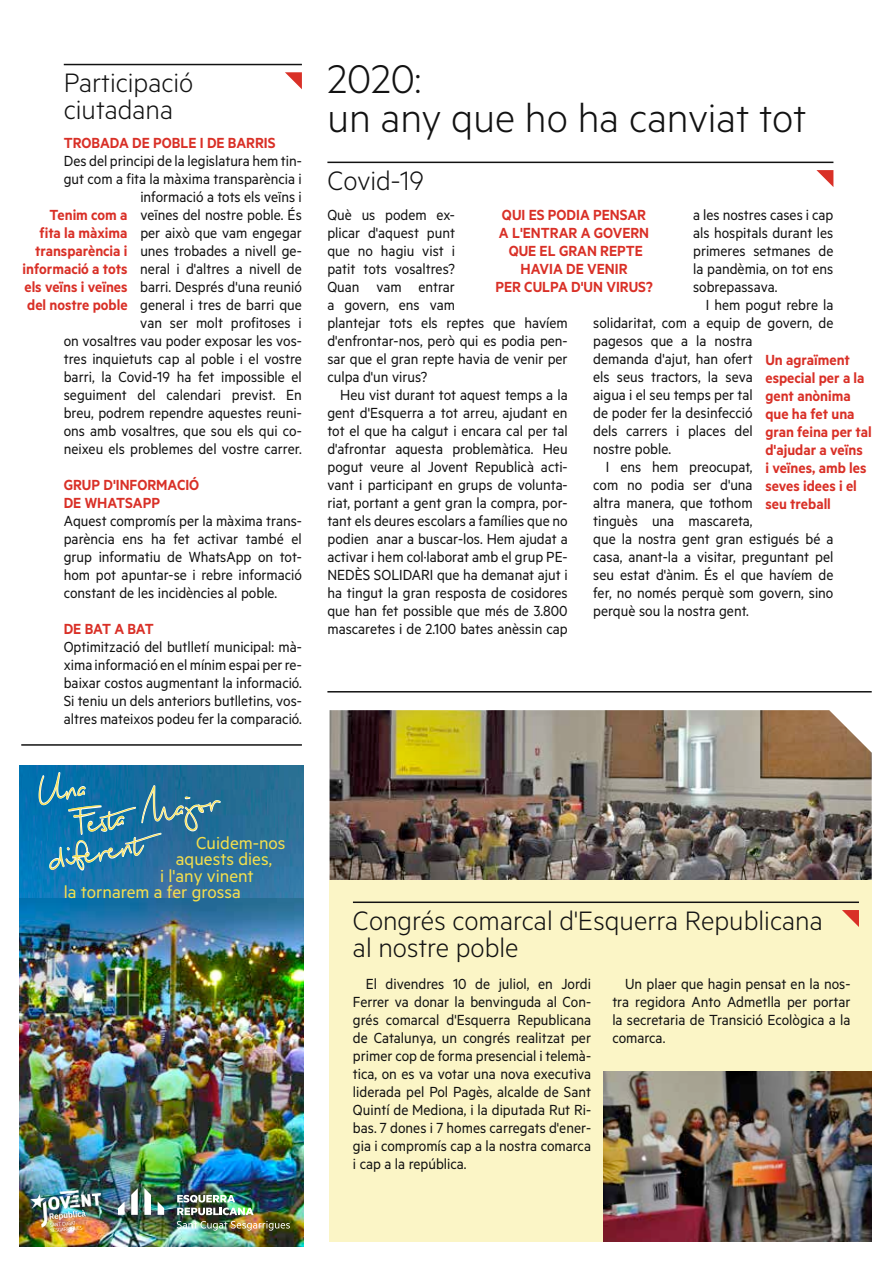
<style>
.page{position:relative;width:893px;height:1263px;background:#fff}
.page>*{position:absolute;margin:0;border:0;box-sizing:border-box;transform-origin:0 0}
.t1{font:48px/36px "Biloxi Script";color:#f4df4d;scale:.7 1}
.t2{font:300 45px/39px "Metric";color:#121212}
.t3{font:300 30px/27px "Metric";color:#121212}
.t4{font:19.5px "Metric";color:#f4df4d}
.t5{font:16.5px/18px "Metric";color:#121212;text-align:justify;scale:.95 1}
.t6{font:600 16.5px/18px "Metric";color:#d93027;scale:.95 1}
</style>
<div class="page">
<img style="left:20px;top:897px;width:283px;height:349px">
<img style="left:20px;top:765px;width:283px;height:132px">
<img style="left:330px;top:710px;width:542px;height:170px">
<div style="left:330px;top:880px;width:542px;height:362px;background:#fbf5c6"></div>
<img style="left:177px;top:1195px;width:77px;height:20px">
<svg style="left:118px;top:1188px;width:46px;height:27px"></svg>
<svg style="left:177px;top:1221px;width:113px;height:9px"></svg>
<img style="left:30px;top:1188px;width:72px;height:45px">
<svg style="left:38px;top:765px;width:183px;height:112px;background:#2c7cab"></svg>
<hr style="left:327px;top:162px;width:506px;height:1px;background:#121212">
<hr style="left:21px;top:744px;width:281px;height:2px;background:#121212">
<hr style="left:327px;top:691px;width:545px;height:1px;background:#121212">
<svg style="left:816px;top:170px;width:17px;height:17px"></svg>
<hr style="left:64px;top:64px;width:238px;height:1px;background:#121212">
<hr style="left:353px;top:901px;width:506px;height:2px;background:#121212">
<svg style="left:285px;top:72px;width:17px;height:17px"></svg>
<svg style="left:842px;top:910px;width:17px;height:17px"></svg>
<img style="left:604px;top:1071px;width:268px;height:171px">
<h3 class="t3" style="left:64px;top:68px;width:131px">Participació ciutadana</h3>
<p class="t6" style="left:64px;top:133px;width:224px">TROBADA DE POBLE I DE BARRIS</p>
<p class="t5" style="left:64px;top:151px;width:252px;text-align:right">Des del principi de la legislatura hem tin&shy;gut com a fita la màxima transparència i informació a tots els veïns i<br>veïnes del nostre poble. És<br>per això que vam engegar<br>unes trobades a nivell ge-<br>neral i d'altres a nivell de<br>barri. Després d'una reunió<br>general i tres de barri que<br>van ser molt profitoses i<br>on vosaltres vau poder exposar les vos&shy;tres inquietuts cap al poble i el vostre barri, la Covid-19 ha fet impossible el seguiment del calendari previst. En breu, podrem rependre aquestes reuni&shy;ons amb vosaltres, que sou els qui co&shy;neixeu els problemes del vostre carrer.</p>
<p class="t6" style="left:64px;top:475px;width:144px">GRUP D'INFORMACIÓ<br>DE WHATSAPP</p>
<p class="t5" style="left:64px;top:511px;width:252px">Aquest compromís per la màxima trans&shy;parència ens ha fet activar també el grup informatiu de WhatsApp on tot&shy;hom pot apuntar-se i rebre informació constant de les incidències al poble.</p>
<p class="t6" style="left:64px;top:619px;width:96px">DE BAT A BAT</p>
<p class="t5" style="left:64px;top:637px;width:252px">Optimització del butlletí municipal: mà&shy;xima informació en el mínim espai per re&shy;baixar costos augmentant la informació.<br>Si teniu un dels anteriors butlletins, vos&shy;altres mateixos podeu fer la comparació.</p>
<p class="t6" style="left:23px;top:206px;width:112px;text-align:right">Tenim com a<br>fita la màxima transparència i informació a tots els veïns i veïnes del nostre poble</p>
<h1 class="t1" style="left:67px;top:773px;width:205px;text-indent:-34px;rotate:-10deg">Una<br>Festa Major</h1>
<h1 class="t1" style="left:46px;top:844px;width:135px;rotate:-10deg">diferent</h1>
<p class="t4" style="left:196px;top:831px;width:91px">Cuidem-nos</p>
<p class="t4" style="left:176px;top:848px;width:98px">aquests dies,</p>
<p class="t4" style="left:160px;top:864px;width:95px">i l'any vinent</p>
<p class="t4" style="left:64px;top:881px;width:179px">la tornarem a fer grossa</p>
<h2 class="t2" style="left:327px;top:58px;width:480px">2020:<br>un any que ho ha canviat tot</h2>
<h3 class="t3" style="left:327px;top:165px;width:98px">Covid-19</h3>
<p class="t5" style="left:327px;top:205px;width:254px;text-align:left">Què us podem ex-<br>plicar d'aquest punt<br>que no hagiu vist i<br>patit tots vosaltres?<br>Quan vam entrar<br>a govern, ens vam<br>plantejar tots els reptes que havíem d'enfrontar-nos, però qui es podia pen&shy;sar que el gran repte havia de venir per culpa d'un virus?</p>
<p class="t5" style="left:327px;top:385px;width:254px;text-indent:13px">Heu vist durant tot aquest temps a la gent d'Esquerra a tot arreu, ajudant en tot el que ha calgut i encara cal per tal d'afrontar aquesta problemàtica. Heu pogut veure al Jovent Republicà acti&shy;vant i participant en grups de volunta&shy;riat, portant a gent gran la compra, por&shy;tant els deures escolars a famílies que no podien anar a buscar-los. Hem ajudat a activar i hem col·laborat amb el grup PE-NEDÈS SOLIDARI que ha demanat ajut i ha tingut la gran resposta de cosidores que han fet possible que més de 3.800 mascaretes i de 2.100 bates anèssin cap</p>
<p class="t5" style="left:693px;top:205px;width:149px">a les nostres cases i cap als hospitals durant les primeres setmanes de la pandèmia, on tot ens sobrepassava.</p>
<p class="t5" style="left:706px;top:295px;width:136px">I hem pogut rebre la</p>
<p class="t5" style="left:593px;top:313px;width:254px">solidaritat, com a equip de govern, de</p>
<p class="t5" style="left:593px;top:331px;width:169px">pagesos que a la nostra</p>
<p class="t5" style="left:593px;top:349px;width:169px">demanda d'ajut, han ofert</p>
<p class="t5" style="left:593px;top:367px;width:169px">els seus tractors, la seva</p>
<p class="t5" style="left:593px;top:385px;width:169px">aigua i el seu temps per tal</p>
<p class="t5" style="left:593px;top:403px;width:169px">de poder fer la desinfecció</p>
<p class="t5" style="left:593px;top:421px;width:169px">dels carrers i places del</p>
<p class="t5" style="left:593px;top:439px;width:83px">nostre poble.</p>
<p class="t5" style="left:606px;top:457px;width:156px">I ens hem preocupat,</p>
<p class="t5" style="left:593px;top:475px;width:169px">com no podia ser d'una</p>
<p class="t5" style="left:593px;top:493px;width:169px">altra manera, que tothom</p>
<p class="t5" style="left:593px;top:511px;width:169px">tinguès una mascareta,</p>
<p class="t5" style="left:593px;top:529px;width:254px">que la nostra gent gran estigués bé a</p>
<p class="t5" style="left:593px;top:547px;width:254px">casa, anant-la a visitar, preguntant pel</p>
<p class="t5" style="left:593px;top:565px;width:254px">seu estat d'ànim. És el que havíem de</p>
<p class="t5" style="left:593px;top:583px;width:254px">fer, no només perquè som govern, sino</p>
<p class="t5" style="left:593px;top:601px;width:165px">perquè sou la nostra gent.</p>
<p class="t6" style="left:495px;top:206px;width:167px;text-align:center">QUI ES PODIA PENSAR<br>A L'ENTRAR A GOVERN<br>QUE EL GRAN REPTE<br>HAVIA DE VENIR<br>PER CULPA D'UN VIRUS?</p>
<p class="t6" style="left:765px;top:350px;width:113px">Un agraïment especial per a la gent anònima que ha fet una gran feina per tal d'ajudar a veïns<br>i veïnes, amb les seves idees i el seu treball</p>
<h3 class="t3" style="left:353px;top:905px;width:471px">Congrés comarcal d'Esquerra Republicana al nostre poble</h3>
<p class="t5" style="left:353px;top:974px;width:252px;text-indent:13px">El divendres 10 de juliol, en Jordi Ferrer va donar la benvinguda al Con&shy;grés comarcal d'Esquerra Republicana de Catalunya, un congrés realitzat per primer cop de forma presencial i telemà&shy;tica, on es va votar una nova executiva liderada pel Pol Pagès, alcalde de Sant Quintí de Mediona, i la diputada Rut Ri&shy;bas. 7 dones i 7 homes carregats d'ener&shy;gia i compromís cap a la nostra comarca i cap a la república.</p>
<p class="t5" style="left:612px;top:974px;width:252px;text-indent:13px">Un plaer que hagin pensat en la nos&shy;tra regidora Anto Admetlla per portar la secretaria de Transició Ecològica a la comarca.</p>
</div>
